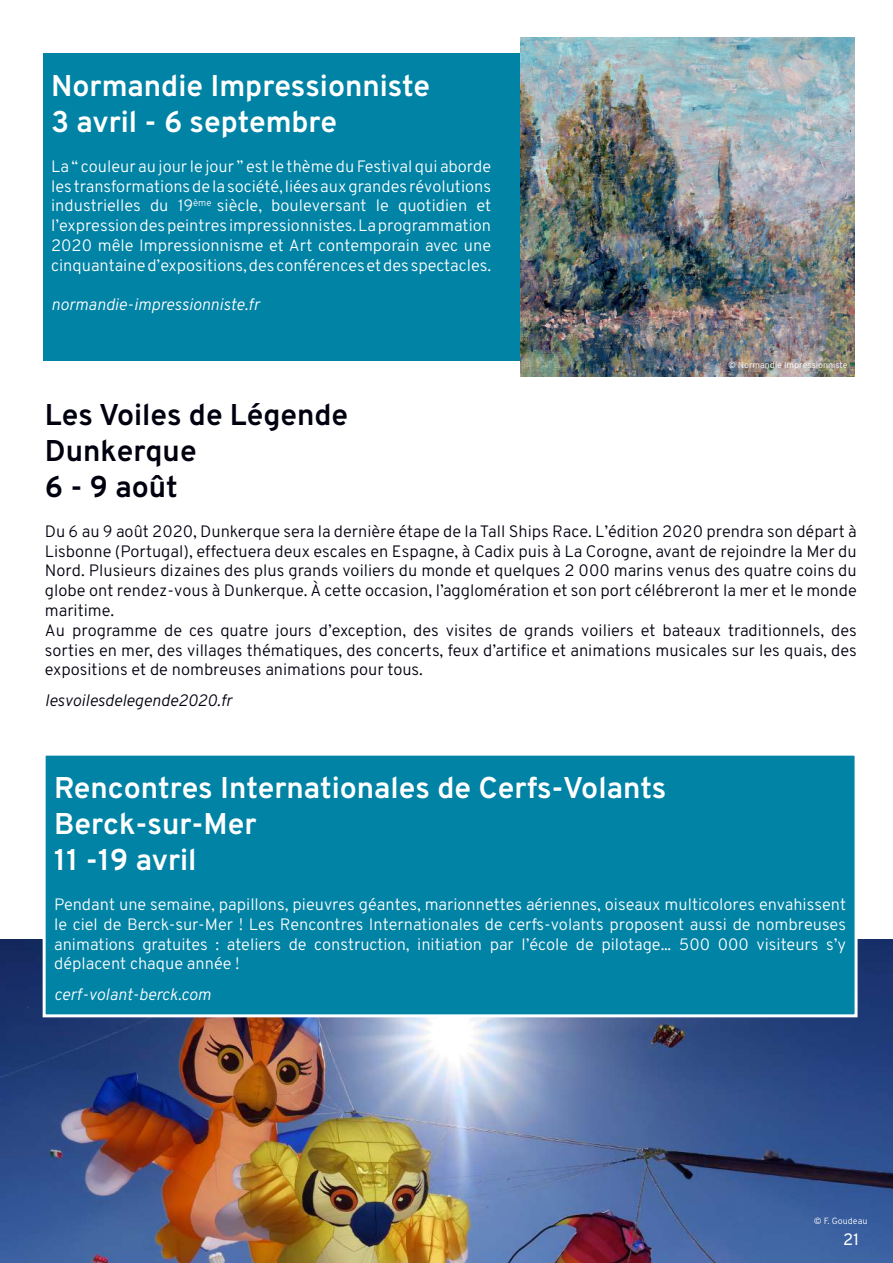
<style>
.page{position:relative;width:893px;height:1263px;background:#fff}
.page>*{position:absolute;margin:0;border:0;box-sizing:border-box;transform-origin:0 0}
.t1{font:700 30px/36px "Overpass";color:#fff}
.t2{font:700 30px/36px "Overpass";color:#00000f}
.t3{font:300 16.5px/19.8px "Overpass";color:#fff;text-align:justify}
.t4{font:300 16.5px/19.8px "Overpass";color:#00000f}
.t5{font:italic 300 16.5px "Overpass";color:#fff}
.t6{font:italic 300 16.5px "Overpass";color:#00000f}
.t7{font:16.5px "Overpass";color:#fff}
.t8{font:300 9px "Overpass";color:#fff}
</style>
<div class="page">
<img style="left:0;top:939px;width:893px;height:324px">
<div style="left:44px;top:754px;width:812px;height:262px;background:#0083a5"></div>
<div style="left:43px;top:753px;width:814px;height:264px;border:3px solid #fff"></div>
<div style="left:43px;top:53px;width:520px;height:308px;background:#0083a5"></div>
<img style="left:521px;top:38px;width:333px;height:339px">
<h1 class="t1" style="left:51px;top:68px;width:381px">Normandie Impressionniste<br>3 avril - 6 septembre</h1>
<p class="t3" style="left:51px;top:156px;width:442px">La “ couleur au jour le jour ” est le thème du Festival qui aborde les transformations de la société, liées aux grandes révolutions industrielles du 19<sup>ème</sup> siècle, bouleversant le quotidien et l’expression des peintres impressionnistes. La programmation 2020 mêle Impressionnisme et Art contemporain avec une cinquantaine d’expositions, des conférences et des spectacles.</p>
<p class="t5" style="left:51px;top:293px;width:210px">normandie-impressionniste.fr</p>
<p class="t8" style="left:728px;top:358px;width:121px">© Normandie Impressionniste</p>
<h1 class="t2" style="left:45px;top:397px;width:305px">Les Voiles de Légende<br>Dunkerque<br>6 - 9 août</h1>
<p class="t4" style="left:45px;top:521px;width:813px">Du 6 au 9 août 2020, Dunkerque sera la dernière étape de la Tall Ships Race. L’édition 2020 prendra son départ à Lisbonne (Portugal), effectuera deux escales en Espagne, à Cadix puis à La Corogne, avant de rejoindre la Mer du Nord. Plusieurs dizaines des plus grands voiliers du monde et quelques 2 000 marins venus des quatre coins du globe ont rendez-vous à Dunkerque. À cette occasion, l’agglomération et son port célébreront la mer et le monde maritime.<br>Au programme de ces quatre jours d’exception, des visites de grands voiliers et bateaux traditionnels, des sorties en mer, des villages thématiques, des concerts, feux d’artifice et animations musicales sur les quais, des expositions et de nombreuses animations pour tous.</p>
<p class="t6" style="left:45px;top:688px;width:189px">lesvoilesdelegende2020.fr</p>
<h1 class="t1" style="left:54px;top:770px;width:614px">Rencontres Internationales de Cerfs-Volants<br>Berck-sur-Mer<br>11 -19 avril</h1>
<p class="t3" style="left:54px;top:894px;width:793px">Pendant une semaine, papillons, pieuvres géantes, marionnettes aériennes, oiseaux multicolores envahissent le ciel de Berck-sur-Mer ! Les Rencontres Internationales de cerfs-volants proposent aussi de nombreuses animations gratuites : ateliers de construction, initiation par l’école de pilotage... 500 000 visiteurs s’y déplacent chaque année !</p>
<p class="t5" style="left:54px;top:982px;width:158px">cerf-volant-berck.com</p>
<p class="t8" style="left:814px;top:1214px;width:55px">© F. Goudeau</p>
<p class="t7" style="left:843px;top:1227px;width:18px">21</p>
</div>
